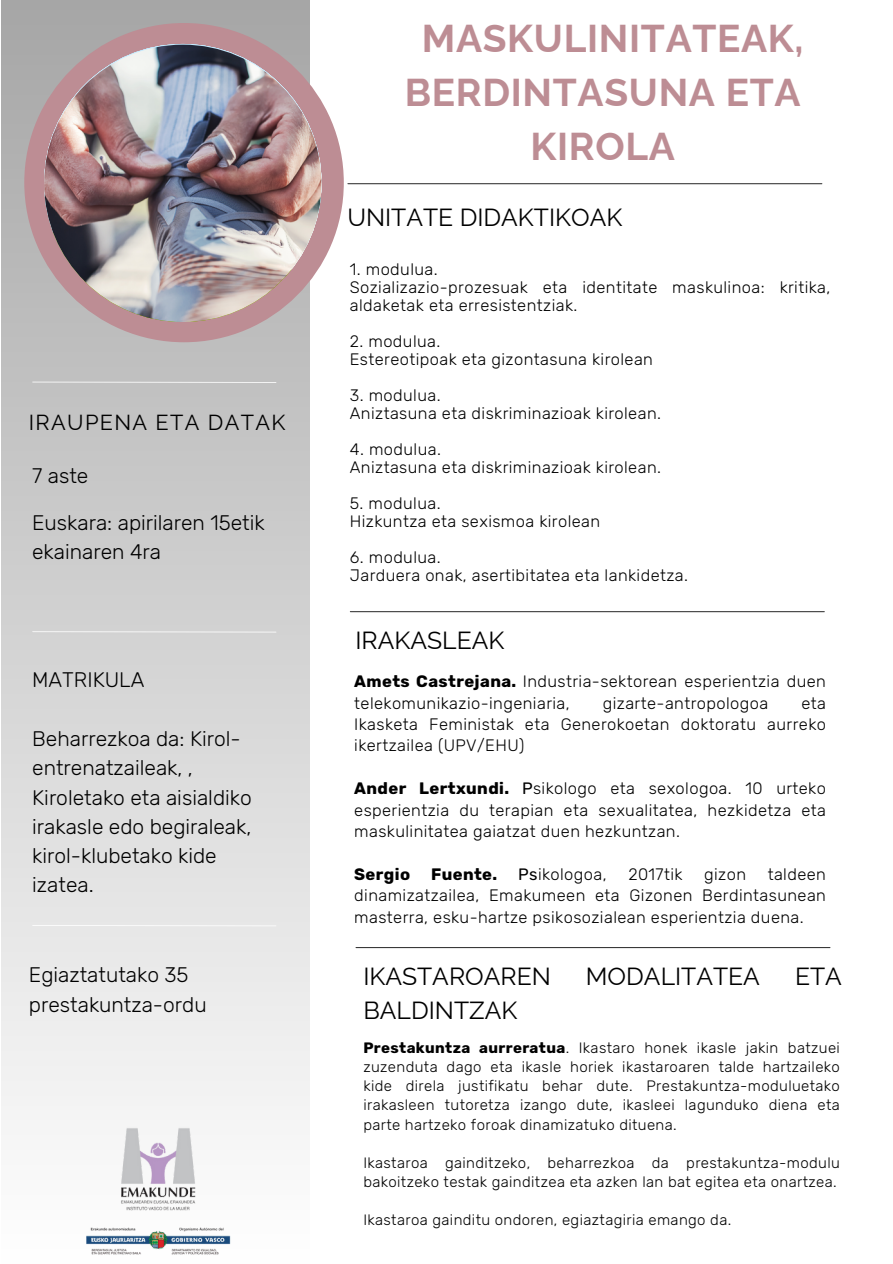
<style>
.page{position:relative;width:893px;height:1264px;background:#fff}
.page>*{position:absolute;margin:0;border:0;box-sizing:border-box;transform-origin:0 0}
.t1{font:700 38.85px/54px "Raleway";letter-spacing:.02em;color:#bd8d94;text-align:center}
.t2{font:24.75px "Raleway";color:#000}
.t3{font:21.75px "Raleway";letter-spacing:.06em;color:#000}
.t4{font:300 21px/29.2px "Rubik";color:#000}
.t5{font:300 16.5px/21.3px "Rubik";letter-spacing:.025em;color:#000;text-align:justify}
.t6{font:700 16.5px "Rubik";letter-spacing:.025em;color:#000}
.t7{font:300 15px/19.2px "Rubik";letter-spacing:.025em;color:#000;text-align:justify}
.s1{font-weight:700}
.s2{font-weight:400}
</style>
<div class="page">
<hr style="left:348px;top:183px;width:473px;height:1px;background:#000">
<div style="left:1px;top:0;width:309px;height:1263px;background:linear-gradient(to bottom,#a6a6a6,#fefefe)"></div>
<svg style="left:24px;top:23px;width:320px;height:319px;background:#c2acaf"></svg>
<hr style="left:33px;top:925px;width:243px;height:1px;background:#fff">
<hr style="left:33px;top:631px;width:243px;height:1px;background:#fff">
<img style="left:84px;top:1126px;width:148px;height:135px">
<hr style="left:33px;top:381px;width:243px;height:2px;background:#fff">
<img style="left:44px;top:45px;width:277px;height:276px;border-radius:50%">
<hr style="left:356px;top:947px;width:473px;height:1px;background:#000">
<hr style="left:350px;top:611px;width:474px;height:1px;background:#000">
<p class="t3" style="left:29px;top:409px;width:258px">IRAUPENA ETA DATAK</p>
<p class="t4" style="left:32px;top:461px;width:58px">7 aste</p>
<p class="t4" style="left:32px;top:508px;width:234px">Euskara: apirilaren 15etik ekainaren 4ra</p>
<p class="t4" style="left:32px;top:665px;width:114px">MATRIKULA</p>
<p class="t4" style="left:32px;top:724px;width:221px">Beharrezkoa da: Kirol&shy;entrenatzaileak, ,<br>Kiroletako eta aisialdiko irakasle edo begiraleak, kirol-klubetako kide izatea.</p>
<p class="t4" style="left:29px;top:960px;width:179px">Egiaztatutako 35 prestakuntza-ordu</p>
<p class="t1" style="left:404px;top:12px;width:400px">MASKULINITATEAK,<br>BERDINTASUNA ETA<br>KIROLA</p>
<p class="t2" style="left:347px;top:203px;width:276px">UNITATE DIDAKTIKOAK</p>
<p class="t5" style="left:350px;top:258px;width:89px">1. modulua.</p>
<p class="t5" style="left:350px;top:278px;width:482px;line-height:18px">Sozializazio-prozesuak eta identitate maskulinoa: kritika, aldaketak eta erresistentziak.</p>
<p class="t5" style="left:350px;top:330px;width:92px">2. modulua.</p>
<p class="t5" style="left:350px;top:348px;width:305px">Estereotipoak eta gizontasuna kirolean</p>
<p class="t5" style="left:350px;top:384px;width:92px">3. modulua.</p>
<p class="t5" style="left:350px;top:402px;width:313px">Aniztasuna eta diskriminazioak kirolean.</p>
<p class="t5" style="left:350px;top:438px;width:93px">4. modulua.</p>
<p class="t5" style="left:350px;top:456px;width:313px">Aniztasuna eta diskriminazioak kirolean.</p>
<p class="t5" style="left:350px;top:492px;width:92px">5. modulua.</p>
<p class="t5" style="left:350px;top:510px;width:252px">Hizkuntza eta sexismoa kirolean</p>
<p class="t5" style="left:350px;top:546px;width:92px">6. modulua.</p>
<p class="t5" style="left:350px;top:564px;width:340px">Jarduera onak, asertibitatea eta lankidetza.</p>
<p class="t2" style="left:355px;top:626px;width:150px">IRAKASLEAK</p>
<p class="t5" style="left:354px;top:671px;width:473px"><span class="s1">Amets Castrejana.</span> Industria-sektorean esperientzia duen telekomunikazio-ingeniaria,</p>
<p class="t5" style="left:354px;top:692px;width:473px;text-indent:447px">eta Ikasketa Feministak eta Generokoetan doktoratu aurreko ikertzailea (UPV/EHU)</p>
<p class="t5" style="left:354px;top:778px;width:473px"><span class="s1">Ander Lertxundi.</span> <span class="s2">P</span>sikologo eta sexologoa. 10 urteko esperientzia du terapian eta sexualitatea, hezkidetza eta maskulinitatea gaiatzat duen hezkuntzan.</p>
<p class="t6" style="left:354px;top:864px;width:57px">Sergio</p>
<p class="t6" style="left:431px;top:864px;width:68px">Fuente.</p>
<p class="t5" style="left:518px;top:863px;width:90px"><span class="s2">Ps</span>ikologoa,</p>
<p class="t5" style="left:628px;top:863px;width:56px">2017tik</p>
<p class="t5" style="left:704px;top:863px;width:43px">gizon</p>
<p class="t5" style="left:602px;top:692px;width:167px">gizarte-antropologoa</p>
<p class="t5" style="left:354px;top:863px;width:473px;text-indent:413px">taldeen dinamizatzailea, Emakumeen eta Gizonen Berdintasunean masterra, esku-hartze psikosozialean esperientzia duena.</p>
<p class="t2" style="left:363px;top:962px;width:189px">IKASTAROAREN</p>
<p class="t2" style="left:586px;top:962px;width:176px">MODALITATEA</p>
<p class="t2" style="left:795px;top:962px;width:48px">ETA</p>
<p class="t2" style="left:363px;top:995px;width:155px">BALDINTZAK</p>
<p class="t7" style="left:363px;top:1038px;width:478px"><span class="s1">Prestakuntza aurreratua</span>. Ikastaro honek ikasle jakin batzuei zuzenduta dago eta ikasle horiek ikastaroaren talde hartzaileko kide direla justifikatu behar dute. Prestakuntza-moduluetako irakasleen tutoretza izango dute, ikasleei lagunduko diena eta parte hartzeko foroak dinamizatuko dituena.</p>
<p class="t7" style="left:363px;top:1153px;width:478px">Ikastaroa gainditzeko, beharrezkoa da prestakuntza-modulu bakoitzeko testak gainditzea eta azken lan bat egitea eta onartzea.</p>
<p class="t7" style="left:363px;top:1210px;width:369px">Ikastaroa gainditu ondoren, egiaztagiria emango da.</p>
</div>
